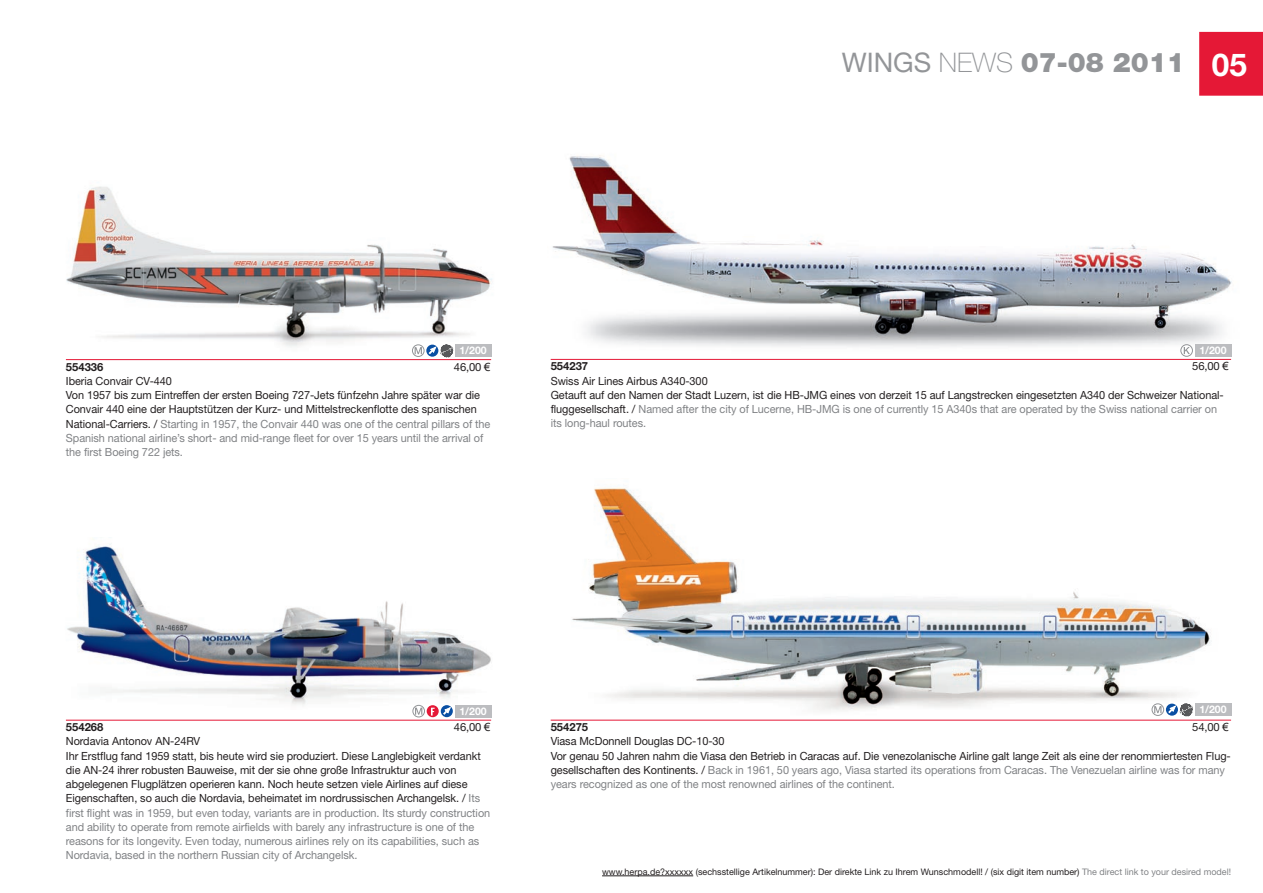
<style>
.page{position:relative;width:1263px;height:893px;background:#fff}
.page>*{position:absolute;margin:0;border:0;box-sizing:border-box;transform-origin:0 0}
.t1{font:700 31.5px "Helvetica Neue";color:#fff}
.t2{font:900 27px "Helvetica Neue";color:#939598}
.t3{font:11.25px/14.2px "Helvetica Neue";letter-spacing:-.005em;color:#231f20}
.t4{font:700 11.25px "Helvetica Neue";color:#231f20}
.t5{font:700 10.5px "Helvetica Neue";color:#fff}
.t6{font:9px "Helvetica Neue";color:#231f20}
.s1{font-weight:400}
.s2{font-weight:100}
.s3{font-family:"Arial"}
.s4{color:#808285}
</style>
<div class="page">
<img style="left:66px;top:186px;width:426px;height:169px">
<div style="left:412px;top:345px;width:12px;height:12px;border:1px solid #939598;border-radius:50%"></div>
<svg style="left:415px;top:345px;width:38px;height:12px"></svg>
<img style="left:550px;top:155px;width:682px;height:205px">
<svg style="left:1181px;top:345px;width:11px;height:11px"></svg>
<div style="left:1180px;top:344px;width:13px;height:13px;border:1px solid #939598;border-radius:50%"></div>
<svg style="left:1184px;top:347px;width:6px;height:7px"></svg>
<div style="left:1195px;top:344px;width:36px;height:13px;background:#bcbdc0"></div>
<hr style="left:551px;top:359px;width:680px;height:1px;background:#e51836">
<hr style="left:602px;top:875px;width:91px;height:1px;background:#231f20">
<img style="left:551px;top:487px;width:679px;height:233px">
<div style="left:1152px;top:704px;width:12px;height:11px;background:#9a9c9e;border-radius:50%"></div>
<div style="left:1152px;top:704px;width:12px;height:12px;border:1px solid #939598;border-radius:50%"></div>
<svg style="left:1154px;top:704px;width:39px;height:12px"></svg>
<div style="left:1195px;top:704px;width:36px;height:12px;background:#bcbdc0"></div>
<hr style="left:551px;top:720px;width:680px;height:1px;background:#e51836">
<img style="left:67px;top:544px;width:425px;height:166px">
<svg style="left:427px;top:705px;width:12px;height:12px"></svg>
<svg style="left:431px;top:708px;width:4px;height:7px"></svg>
<div style="left:455px;top:345px;width:36px;height:12px;background:#bcbdc0"></div>
<hr style="left:66px;top:359px;width:425px;height:1px;background:#e51836">
<div style="left:455px;top:705px;width:36px;height:12px;background:#bcbdc0"></div>
<hr style="left:66px;top:720px;width:425px;height:1px;background:#e51836">
<svg style="left:441px;top:705px;width:12px;height:12px"></svg>
<svg style="left:441px;top:707px;width:10px;height:10px"></svg>
<svg style="left:413px;top:705px;width:11px;height:12px"></svg>
<div style="left:413px;top:705px;width:12px;height:12px;border:1px solid #939598;border-radius:50%"></div>
<svg style="left:415px;top:708px;width:7px;height:7px"></svg>
<div style="left:1199px;top:32px;width:64px;height:64px;background:#e51836"></div>
<h2 class="t2" style="left:842px;top:46px;width:345px"><span class="s1">WINGS</span> <span class="s2">NEWS</span> 07-08 2011</h2>
<h1 class="t1" style="left:1212px;top:45px;width:37px">05</h1>
<p class="t5" style="left:459px;top:344px;width:29px">1/200</p>
<p class="t4" style="left:66px;top:360px;width:39px">554336</p>
<p class="t3" style="left:454px;top:359px;width:38px">46,00 <span class="s3">€</span></p>
<p class="t3" style="left:66px;top:373px;width:426px">Iberia Convair CV-440<br>Von 1957 bis zum Eintreffen der ersten Boeing 727-Jets fünfzehn Jahre später war die Convair 440 eine der Hauptstützen der Kurz- und Mittelstreckenflotte des spanischen National-Carriers. / <span class="s4">Starting in 1957, the Convair 440 was one of the central pillars of the Spanish national airline’s short- and mid-range fleet for over 15 years until the arrival of the first Boeing 722 jets.</span></p>
<p class="t5" style="left:1199px;top:344px;width:29px">1/200</p>
<p class="t4" style="left:551px;top:359px;width:39px">554237</p>
<p class="t3" style="left:1192px;top:359px;width:38px">56,00 <span class="s3">€</span></p>
<p class="t3" style="left:551px;top:373px;width:675px">Swiss Air Lines Airbus A340-300<br>Getauft auf den Namen der Stadt Luzern, ist die HB-JMG eines von derzeit 15 auf Langstrecken eingesetzten A340 der Schweizer National&shy;fluggesellschaft. / <span class="s4">Named after the city of Lucerne, HB-JMG is one of currently 15 A340s that are operated by the Swiss national carrier on its long-haul routes.</span></p>
<p class="t5" style="left:459px;top:705px;width:29px">1/200</p>
<p class="t4" style="left:66px;top:720px;width:39px">554268</p>
<p class="t3" style="left:454px;top:720px;width:38px">46,00 <span class="s3">€</span></p>
<p class="t3" style="left:66px;top:734px;width:426px">Nordavia Antonov AN-24RV<br>Ihr Erstflug fand 1959 statt, bis heute wird sie produziert. Diese Langlebigkeit verdankt die AN-24 ihrer robusten Bauweise, mit der sie ohne große Infrastruktur auch von abgelegenen Flugplätzen operieren kann. Noch heute setzen viele Airlines auf diese Eigenschaften, so auch die Nordavia, beheimatet im nordrussischen Archangelsk. / <span class="s4">Its first flight was in 1959, but even today, variants are in production. Its sturdy construction and ability to operate from remote airfields with barely any infrastructure is one of the reasons for its longevity. Even today, numerous airlines rely on its capabilities, such as Nordavia, based in the northern Russian city of Archangelsk.</span></p>
<p class="t5" style="left:1199px;top:703px;width:29px">1/200</p>
<p class="t4" style="left:551px;top:720px;width:39px">554275</p>
<p class="t3" style="left:1192px;top:720px;width:38px">54,00 <span class="s3">€</span></p>
<p class="t3" style="left:551px;top:734px;width:682px">Viasa McDonnell Douglas DC-10-30<br>Vor genau 50 Jahren nahm die Viasa den Betrieb in Caracas auf. Die venezolanische Airline galt lange Zeit als eine der renommiertesten Flug&shy;gesellschaften des Kontinents. / <span class="s4">Back in 1961, 50 years ago, Viasa started its operations from Caracas. The Venezuelan airline was for many years recognized as one of the most renowned airlines of the continent.</span></p>
<p class="t6" style="left:602px;top:866px;width:630px">www.herpa.de?xxxxxx (sechsstellige Artikelnummer): Der direkte Link zu Ihrem Wunschmodell! / (six digit item number) <span class="s4">The direct link to your desired model!</span></p>
</div>
